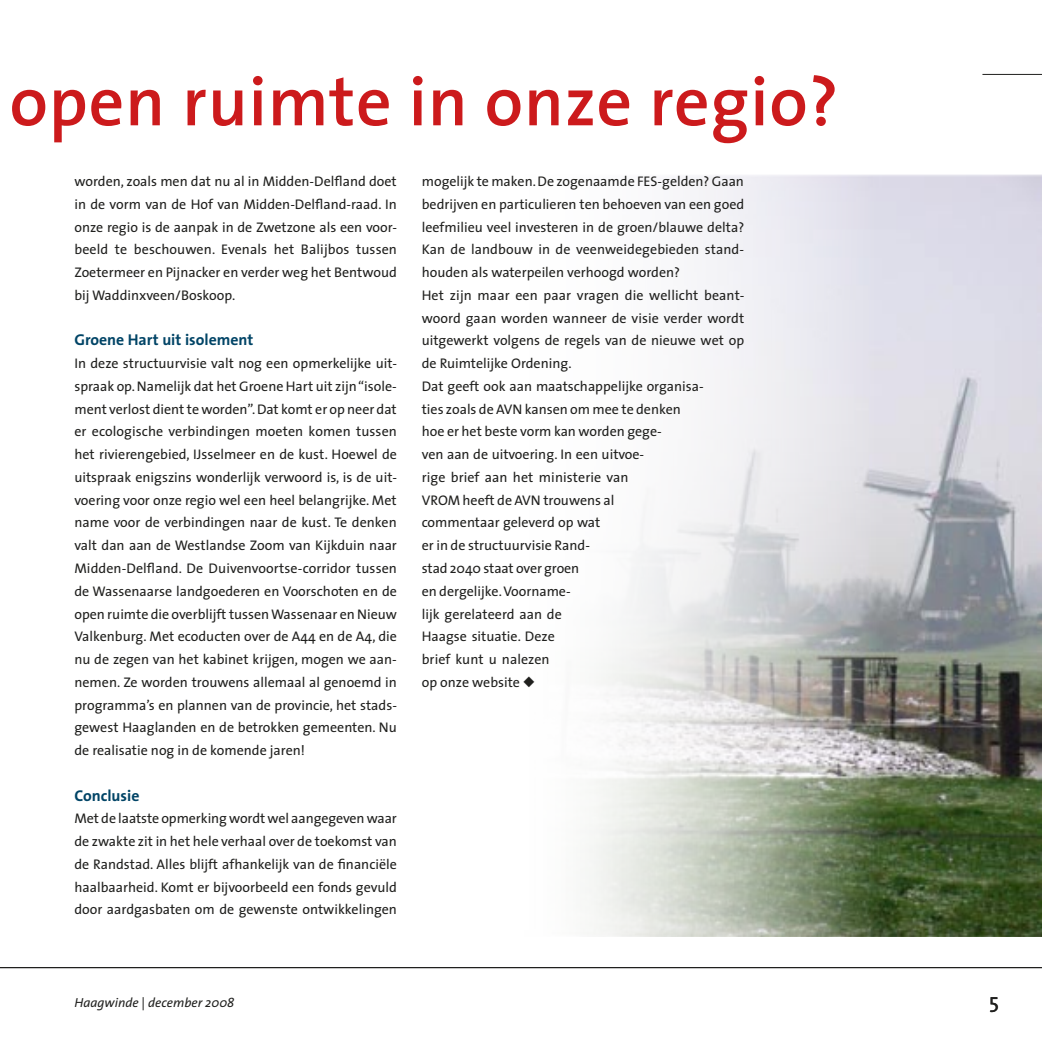
<style>
.page{position:relative;width:1042px;height:1042px;background:#fff}
.page>*{position:absolute;margin:0;border:0;box-sizing:border-box;transform-origin:0 0}
.t1{font:600 70px "The Sans";letter-spacing:.01em;color:#cc1a1c}
.t2{font:21px "The Sans";color:#20201e}
.t3{font:700 15.75px "The Sans";color:#046}
.t4{font:14px/22.8px "The Sans";color:#20201e;text-align:justify}
.t5{font:italic 13.12px "The Sans";color:#20201e}
</style>
<div class="page">
<img style="left:585px;top:175px;width:457px;height:762px">
<hr style="left:982px;top:74px;width:60px;height:1px;background:#20201e">
<hr style="left:0;top:967px;width:1042px;height:1px;background:#20201e">
<h1 class="t1" style="left:10px;top:43px;width:830px">open ruimte in onze regio?</h1>
<p class="t4" style="left:74px;top:170px;width:324px">worden, zoals men dat nu al in Midden-Delfland doet in de vorm van de Hof van Midden-Delfland-raad. In onze regio is de aanpak in de Zwetzone als een voor&shy;beeld te beschouwen. Evenals het Balijbos tussen Zoetermeer en Pijnacker en verder weg het Bentwoud bij Waddinxveen/Boskoop.</p>
<p class="t3" style="left:74px;top:327px;width:180px">Groene Hart uit isolement</p>
<p class="t4" style="left:74px;top:352px;width:324px">In deze structuurvisie valt nog een opmerkelijke uit&shy;spraak op. Namelijk dat het Groene Hart uit zijn “isole&shy;ment verlost dient te worden”. Dat komt er op neer dat er ecologische verbindingen moeten komen tussen het rivierengebied, IJsselmeer en de kust. Hoewel de uitspraak enigszins wonderlijk verwoord is, is de uit&shy;voering voor onze regio wel een heel belangrijke. Met name voor de verbindingen naar de kust. Te denken valt dan aan de Westlandse Zoom van Kijkduin naar Midden-Delfland. De Duivenvoortse-corridor tussen de Wassenaarse landgoederen en Voorschoten en de open ruimte die overblijft tussen Wassenaar en Nieuw Valkenburg. Met ecoducten over de A44 en de A4, die nu de zegen van het kabinet krijgen, mogen we aan&shy;nemen. Ze worden trouwens allemaal al genoemd in programma’s en plannen van de provincie, het stads&shy;gewest Haaglanden en de betrokken gemeenten. Nu de realisatie nog in de komende jaren!</p>
<p class="t3" style="left:74px;top:782px;width:67px">Conclusie</p>
<p class="t4" style="left:74px;top:807px;width:324px">Met de laatste opmerking wordt wel aangegeven waar de zwakte zit in het hele verhaal over de toekomst van de Randstad. Alles blijft afhankelijk van de financiële haalbaarheid. Komt er bijvoorbeeld een fonds gevuld door aardgasbaten om de gewenste ontwikkelingen</p>
<p class="t4" style="left:422px;top:170px;width:324px;text-align:left">mogelijk te maken. De zogenaamde FES-gelden? Gaan bedrijven en particulieren ten behoeven van een goed leefmilieu veel investeren in de groen/blauwe delta?<br>Kan de landbouw in de veenweidegebieden stand&shy;houden als waterpeilen verhoogd worden?<br>Het zijn maar een paar vragen die wellicht beant&shy;woord gaan worden wanneer de visie verder wordt uitgewerkt volgens de regels van de nieuwe wet op de Ruimtelijke Ordening.<br>Dat geeft ook aan maatschappelijke organisa-<br>ties zoals de AVN kansen om mee te denken<br>hoe er het beste vorm kan worden gege-<br>ven aan de uitvoering. In een uitvoe-<br>rige brief aan het ministerie van<br>VROM heeft de AVN trouwens al<br>commentaar geleverd op wat<br>er in de structuurvisie Rand-<br>stad 2040 staat over groen<br>en dergelijke. Voorname-<br>lijk gerelateerd aan de<br>Haagse situatie. Deze<br>brief kunt u nalezen<br>op onze website ◆</p>
<p class="t5" style="left:74px;top:991px;width:161px">Haagwinde | december 2008</p>
<h2 class="t2" style="left:989px;top:983px;width:11px">5</h2>
</div>
